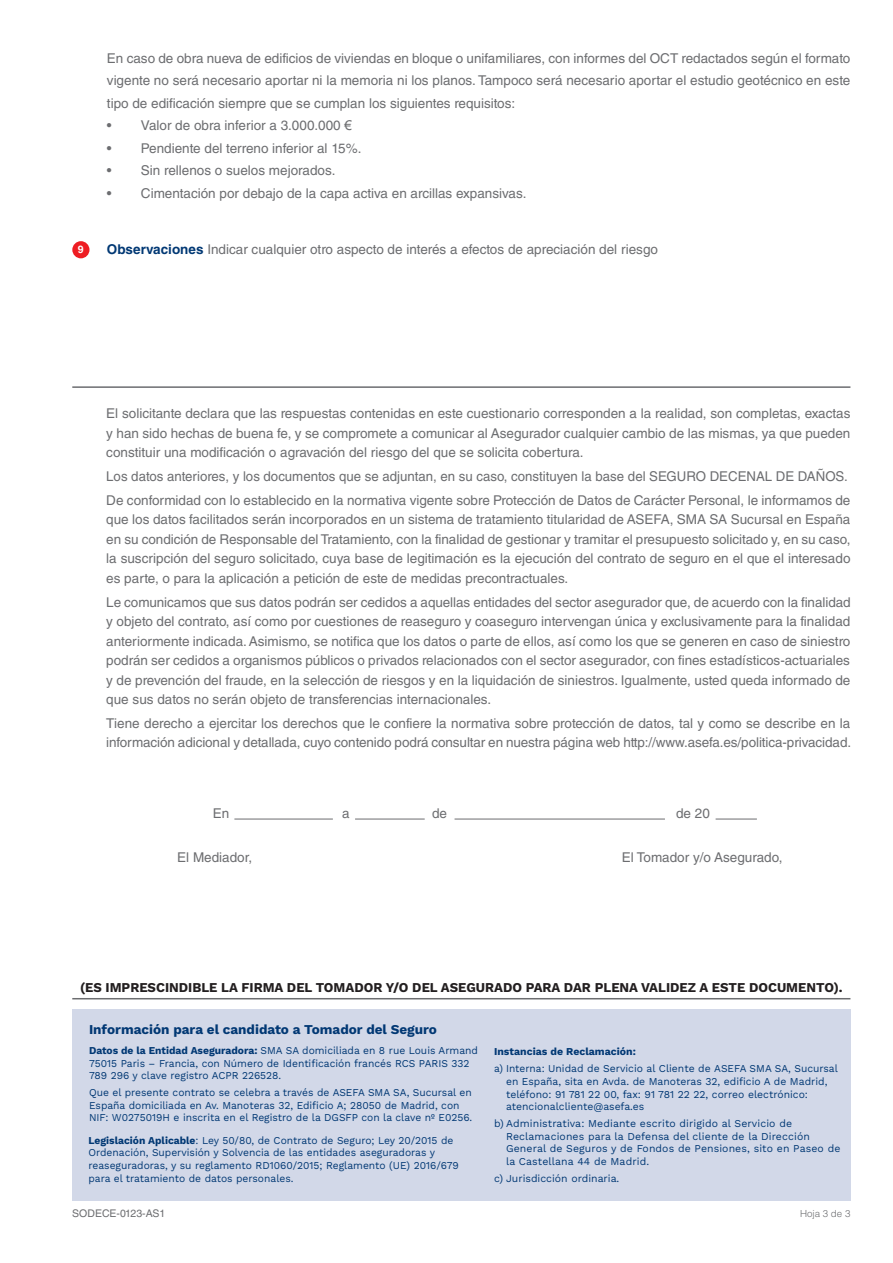
<style>
.page{position:relative;width:893px;height:1263px;background:#fff}
.page>*{position:absolute;margin:0;border:0;box-sizing:border-box;transform-origin:0 0}
.NEGRITA{font:13.5px/19.5px "Helvetica LT Std";color:#6c6d70;text-align:justify}
.t1{font:700 13.5px "Work Sans";color:#231f20}
.TITULAR{font:700 13.5px "Work Sans";color:#013874}
.t2{font:10.5px/12.6px "Work Sans";color:#013874}
.t3{font:700 10.5px "Work Sans";color:#013874}
.t4{font:10.5px "Helvetica LT Std";color:#6c6d70}
.t5{font:700 10.5px "Helvetica LT Std";color:#fff}
.t6{font:300 9.75px "Helvetica LT Std";color:#6c6d70}
.s1{font-family:"Arial"}
.s2{font-weight:700;color:#013874}
.s3{font-weight:700}
</style>
<div class="page">
<hr style="left:72px;top:386px;width:778px;height:2px;background:#6c6d70">
<div style="left:72px;top:241px;width:17px;height:17px;background:#ee1d23;border-radius:50%"></div>
<hr style="left:234px;top:819px;width:99px;height:1px;background:#6c6d70">
<hr style="left:355px;top:819px;width:70px;height:1px;background:#6c6d70">
<hr style="left:455px;top:819px;width:210px;height:1px;background:#6c6d70">
<hr style="left:716px;top:819px;width:41px;height:1px;background:#6c6d70">
<hr style="left:72px;top:998px;width:778px;height:1px;background:#6c6d70">
<div style="left:72px;top:1009px;width:778px;height:192px;background:#d2d8e8"></div>
<p class="t5" style="left:78px;top:243px;width:7px">9</p>
<p class="NEGRITA" style="left:107px;top:47px;width:745px;line-height:22.5px">En caso de obra nueva de edificios de viviendas en bloque o unifamiliares, con informes del OCT redactados según el formato vigente no será necesario aportar ni la memoria ni los planos. Tampoco será necesario aportar el estudio geotécnico en este tipo de edificación siempre que se cumplan los siguientes requisitos:</p>
<p class="NEGRITA" style="left:107px;top:116px;width:247px">• Valor de obra inferior a 3.000.000 <span class="s1">€</span></p>
<p class="NEGRITA" style="left:107px;top:138px;width:256px">• Pendiente del terreno inferior al 15%.</p>
<p class="NEGRITA" style="left:107px;top:161px;width:230px">• Sin rellenos o suelos mejorados.</p>
<p class="NEGRITA" style="left:107px;top:183px;width:421px">• Cimentación por debajo de la capa activa en arcillas expansivas.</p>
<p class="NEGRITA" style="left:107px;top:240px;width:553px"><span class="s2">Observaciones</span> Indicar cualquier otro aspecto de interés a efectos de apreciación del riesgo</p>
<p class="NEGRITA" style="left:106px;top:404px;width:746px">El solicitante declara que las respuestas contenidas en este cuestionario corresponden a la realidad, son completas, exactas y han sido hechas de buena fe, y se compromete a comunicar al Asegurador cualquier cambio de las mismas, ya que pueden constituir una modificación o agravación del riesgo del que se solicita cobertura.</p>
<p class="NEGRITA" style="left:106px;top:466px;width:743px">Los datos anteriores, y los documentos que se adjuntan, en su caso, constituyen la base del SEGURO DECENAL DE DAÑOS.</p>
<p class="NEGRITA" style="left:106px;top:490px;width:746px">De conformidad con lo establecido en la normativa vigente sobre Protección de Datos de Carácter Personal, le informamos de que los datos facilitados serán incorporados en un sistema de tratamiento titularidad de ASEFA, SMA SA Sucursal en España en su condición de Responsable del Tratamiento, con la finalidad de gestionar y tramitar el presupuesto solicitado y, en su caso, la suscripción del seguro solicitado, cuya base de legitimación es la ejecución del contrato de seguro en el que el interesado es parte, o para la aplicación a petición de este de medidas precontractuales.</p>
<p class="NEGRITA" style="left:106px;top:592px;width:746px">Le comunicamos que sus datos podrán ser cedidos a aquellas entidades del sector asegurador que, de acuerdo con la finalidad y objeto del contrato, así como por cuestiones de reaseguro y coaseguro intervengan única y exclusivamente para la finalidad anteriormente indicada. Asimismo, se notifica que los datos o parte de ellos, así como los que se generen en caso de siniestro podrán ser cedidos a organismos públicos o privados relacionados con el sector asegurador, con fines estadísticos-actuariales y de prevención del fraude, en la selección de riesgos y en la liquidación de siniestros. Igualmente, usted queda informado de que sus datos no serán objeto de transferencias internacionales.</p>
<p class="NEGRITA" style="left:106px;top:713px;width:746px">Tiene derecho a ejercitar los derechos que le confiere la normativa sobre protección de datos, tal y como se describe en la información adicional y detallada, cuyo contenido podrá consultar en nuestra página web http://www.asefa.es/politica-privacidad.</p>
<p class="NEGRITA" style="left:213px;top:804px;width:18px">En</p>
<p class="NEGRITA" style="left:342px;top:804px;width:9px">a</p>
<p class="NEGRITA" style="left:432px;top:804px;width:17px">de</p>
<p class="NEGRITA" style="left:676px;top:804px;width:35px">de 20</p>
<p class="NEGRITA" style="left:177px;top:847px;width:77px">El Mediador,</p>
<p class="NEGRITA" style="left:622px;top:847px;width:162px">El Tomador y/o Asegurado,</p>
<p class="t1" style="left:80px;top:977px;width:764px">(ES IMPRESCINDIBLE LA FIRMA DEL TOMADOR Y/O DEL ASEGURADO PARA DAR PLENA VALIDEZ A ESTE DOCUMENTO).</p>
<p class="TITULAR" style="left:89px;top:1019px;width:349px">Información para el candidato a Tomador del Seguro</p>
<p class="t2" style="left:89px;top:1044px;width:390px"><span class="s3">Datos de la Entidad Aseguradora:</span> SMA SA domiciliada en 8 rue Louis Armand<br>75015 Paris – Francia, con Número de Identificación francés RCS PARIS 332<br>789 296 y clave registro ACPR 226528.</p>
<p class="t2" style="left:89px;top:1086px;width:385px">Que el presente contrato se celebra a través de ASEFA SMA SA, Sucursal en<br>España domiciliada en Av. Manoteras 32, Edificio A; 28050 de Madrid, con<br>NIF: W0275019H e inscrita en el Registro de la DGSFP con la clave nº E0256.</p>
<p class="t2" style="left:88px;top:1133px;width:372px"><span class="s3">Legislación Aplicable</span>: Ley 50/80, de Contrato de Seguro; Ley 20/2015 de Ordenación, Supervisión y Solvencia de las entidades aseguradoras y reaseguradoras, y su reglamento RD1060/2015; Reglamento (UE) 2016/679 para el tratamiento de datos personales.</p>
<p class="t3" style="left:494px;top:1044px;width:143px">Instancias de Reclamación:</p>
<p class="t2" style="left:506px;top:1062px;width:333px;text-indent:-12px">a) Interna: Unidad de Servicio al Cliente de ASEFA SMA SA, Sucursal en España, sita en Avda. de Manoteras 32, edificio A de Madrid, teléfono: 91 781 22 00, fax: 91 781 22 22, correo electrónico: atencionalcliente@asefa.es</p>
<p class="t2" style="left:506px;top:1117px;width:336px;text-indent:-12px">b) Administrativa: Mediante escrito dirigido al Servicio de Reclamaciones para la Defensa del cliente de la Dirección General de Seguros y de Fondos de Pensiones, sito en Paseo de la Castellana 44 de Madrid.</p>
<p class="t2" style="left:494px;top:1171px;width:127px">c) Jurisdicción ordinaria.</p>
<p class="t4" style="left:72px;top:1207px;width:95px">SODECE-0123-AS1</p>
<p class="t6" style="left:800px;top:1207px;width:52px">Hoja 3 de 3</p>
</div>
